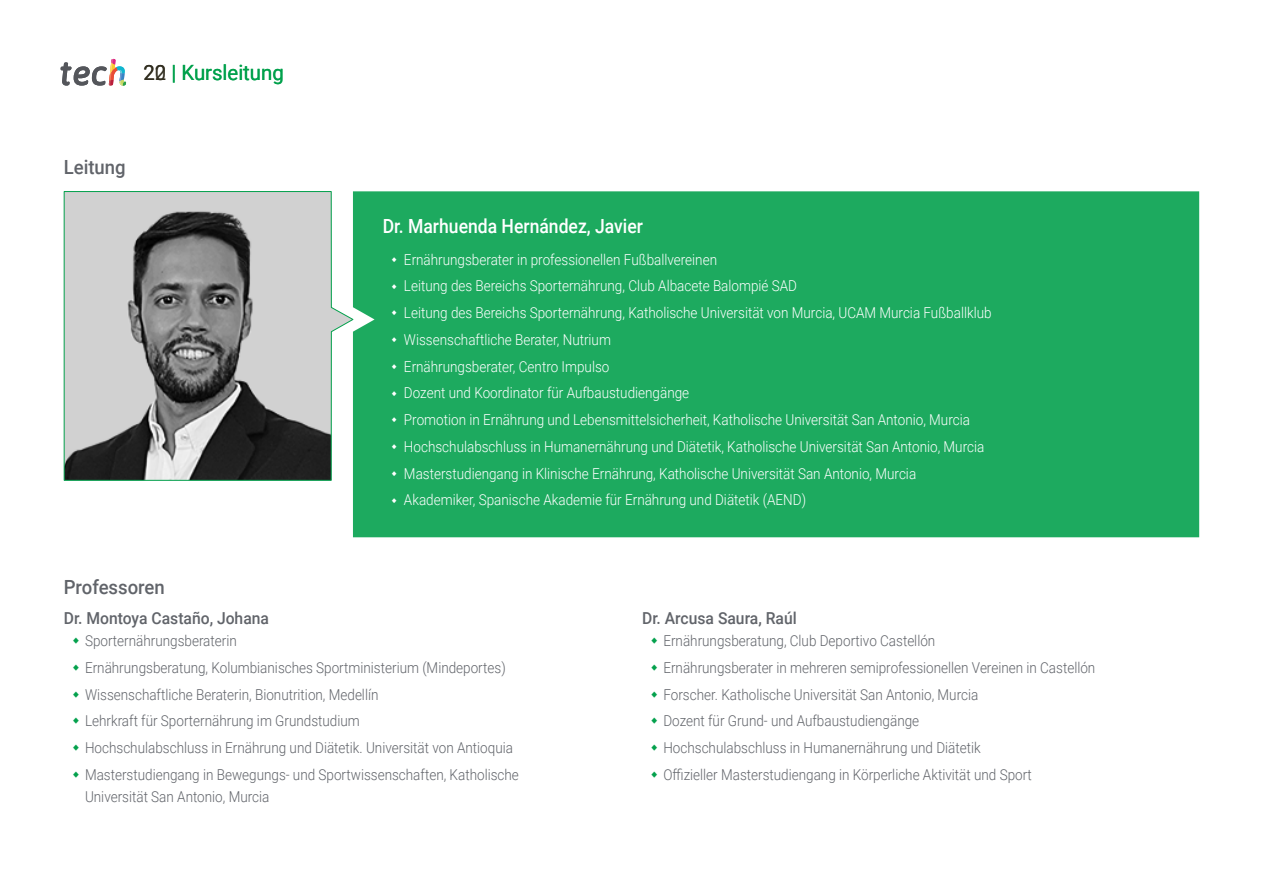
<style>
.page{position:relative;width:1263px;height:893px;background:#fff}
.page>*{position:absolute;margin:0;border:0;box-sizing:border-box;transform-origin:0 0}
.t1{font:21px "Roboto";color:#01a14c}
.t2{font:21px "Roboto";color:#312e20}
.t3{font:500 19.5px "Roboto";color:#fff;scale:.9 1}
.t4{font:500 19.5px "Roboto";color:#61646a;scale:.95 1}
.t5{font:500 16.5px "Roboto";color:#61646a;scale:.95 1}
.t6{font:300 15px/26.7px "Roboto";color:#61646a;scale:.9 1}
.t7{font:300 15px/26.7px "Roboto";color:#fff;scale:.9 1}
.s1{color:#312e20}
</style>
<div class="page">
<div style="left:353px;top:191px;width:846px;height:346px;background:#1daa5f"></div>
<svg style="left:64px;top:191px;width:290px;height:290px;background:#9d9f9e"></svg>
<svg style="left:61px;top:59px;width:65px;height:27px"></svg>
<svg style="left:392px;top:257px;width:5px;height:5px"></svg>
<svg style="left:392px;top:284px;width:5px;height:5px"></svg>
<svg style="left:392px;top:310px;width:5px;height:5px"></svg>
<svg style="left:392px;top:337px;width:5px;height:5px"></svg>
<svg style="left:392px;top:364px;width:5px;height:5px"></svg>
<svg style="left:392px;top:391px;width:5px;height:5px"></svg>
<svg style="left:392px;top:417px;width:5px;height:5px"></svg>
<svg style="left:392px;top:444px;width:5px;height:5px"></svg>
<svg style="left:392px;top:471px;width:5px;height:5px"></svg>
<svg style="left:392px;top:498px;width:5px;height:5px"></svg>
<h1 class="t1" style="left:144px;top:57px;width:142px"><span class="s1">22</span> | Kursleitung</h1>
<h1 class="t2" style="left:155px;top:57px;width:13px">0</h1>
<h2 class="t4" style="left:64px;top:154px;width:67px">Leitung</h2>
<h2 class="t3" style="left:383px;top:212px;width:291px">Dr. Marhuenda Hernández, Javier</h2>
<p class="t7" style="left:404px;top:245px;width:654px">Ernährungsberater in professionellen Fußballvereinen<br>Leitung des Bereichs Sporternährung, Club Albacete Balompié SAD<br>Leitung des Bereichs Sporternährung, Katholische Universität von Murcia, UCAM Murcia Fußballklub Wissenschaftliche Berater, Nutrium<br>Ernährungsberater, Centro Impulso<br>Dozent und Koordinator für Aufbaustudiengänge<br>Promotion in Ernährung und Lebensmittelsicherheit, Katholische Universität San Antonio, Murcia Hochschulabschluss in Humanernährung und Diätetik, Katholische Universität San Antonio, Murcia Masterstudiengang in Klinische Ernährung, Katholische Universität San Antonio, Murcia<br>Akademiker, Spanische Akademie für Ernährung und Diätetik (AEND)</p>
<h2 class="t4" style="left:64px;top:574px;width:108px">Professoren</h2>
<p class="t5" style="left:64px;top:606px;width:218px">Dr. Montoya Castaño, Johana</p>
<p class="t6" style="left:85px;top:627px;width:484px">Sporternährungsberaterin<br>Ernährungsberatung, Kolumbianisches Sportministerium (Mindeportes)<br>Wissenschaftliche Beraterin, Bionutrition, Medellín<br>Lehrkraft für Sporternährung im Grundstudium<br>Hochschulabschluss in Ernährung und Diätetik. Universität von Antioquia Masterstudiengang in Bewegungs- und Sportwissenschaften, Katholische</p>
<p class="t6" style="left:85px;top:783px;width:206px">Universität San Antonio, Murcia</p>
<p class="t5" style="left:642px;top:606px;width:164px">Dr. Arcusa Saura, Raúl</p>
<p class="t6" style="left:663px;top:627px;width:481px">Ernährungsberatung, Club Deportivo Castellón<br>Ernährungsberater in mehreren semiprofessionellen Vereinen in Castellón Forscher. Katholische Universität San Antonio, Murcia<br>Dozent für Grund- und Aufbaustudiengänge<br>Hochschulabschluss in Humanernährung und Diätetik<br>Offizieller Masterstudiengang in Körperliche Aktivität und Sport</p>
</div>
